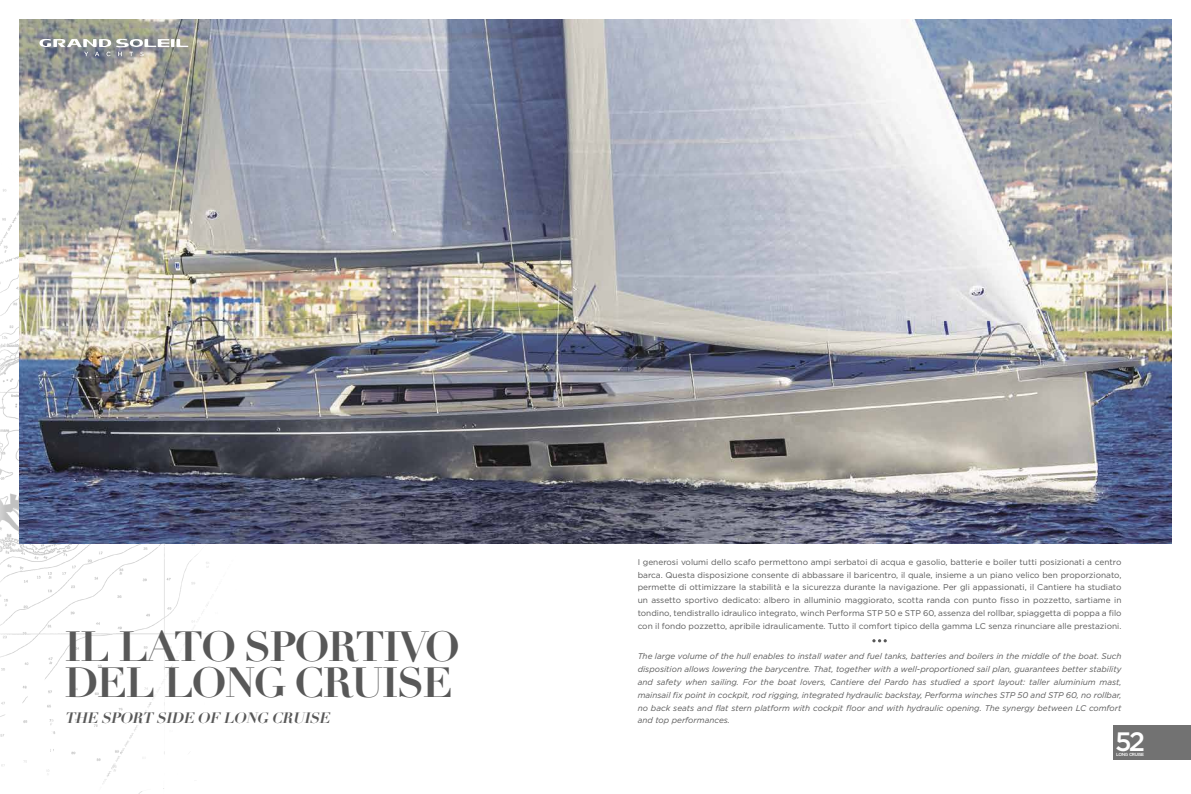
<style>
.page{position:relative;width:1191px;height:794px;background:#fff}
.page>*{position:absolute;margin:0;border:0;box-sizing:border-box;transform-origin:0 0}
.t1{font:700 41.56px/36.8px "Didot LH";letter-spacing:-.04em;color:#585858}
.t2{font:500 26.6px "Gotham";color:#fff}
.t3{font:italic 700 14.88px "Didot LH";color:#585858}
.t4{font:8.31px/12.8px "Gotham";color:#585858;text-align:justify}
.t5{font:italic 8.31px/12.8px "Gotham";color:#585858;text-align:justify}
.t6{font:500 4.38px "Gotham";letter-spacing:-.085em;color:#fff}
</style>
<div class="page">
<img style="left:0;top:154px;width:209px;height:640px">
<img style="left:20px;top:20px;width:1151px;height:524px">
<svg style="left:39px;top:37px;width:149px;height:19px"></svg>
<svg style="left:872px;top:639px;width:14px;height:3px"></svg>
<div style="left:1113px;top:725px;width:34px;height:35px;background:#727272"></div>
<div style="left:1148px;top:725px;width:43px;height:35px;background:#727272"></div>
<h1 class="t1" style="left:64px;top:628px;width:397px">IL LATO SPORTIVO<br>DEL LONG CRUISE</h1>
<h3 class="t3" style="left:64px;top:709px;width:270px">THE SPORT SIDE OF LONG CRUISE</h3>
<p class="t4" style="left:637px;top:555px;width:485px">I generosi volumi dello scafo permettono ampi serbatoi di acqua e gasolio, batterie e boiler tutti posizionati a centro barca. Questa disposizione consente di abbassare il baricentro, il quale, insieme a un piano velico ben proporzionato, permette di ottimizzare la stabilità e la sicurezza durante la navigazione. Per gli appassionati, il Cantiere ha studiato un assetto sportivo dedicato: albero in alluminio maggiorato, scotta randa con punto fisso in pozzetto, sartiame in tondino, tendistrallo idraulico integrato, winch Performa STP 50 e STP 60, assenza del rollbar, spiaggetta di poppa a filo con il fondo pozzetto, apribile idraulicamente. Tutto il comfort tipico della gamma LC senza rinunciare alle prestazioni.</p>
<p class="t5" style="left:637px;top:650px;width:485px">The large volume of the hull enables to install water and fuel tanks, batteries and boilers in the middle of the boat. Such disposition allows lowering the barycentre. That, together with a well-proportioned sail plan, guarantees better stability and safety when sailing. For the boat lovers, Cantiere del Pardo has studied a sport layout: taller aluminium mast, mainsail fix point in cockpit, rod rigging, integrated hydraulic backstay, Performa winches STP 50 and STP 60, no rollbar, no back seats and flat stern platform with cockpit floor and with hydraulic opening. The synergy between LC comfort and top performances.</p>
<h2 class="t2" style="left:1115px;top:724px;width:31px">52</h2>
<p class="t6" style="left:1116px;top:752px;width:29px">LONG CRUISE</p>
</div>
